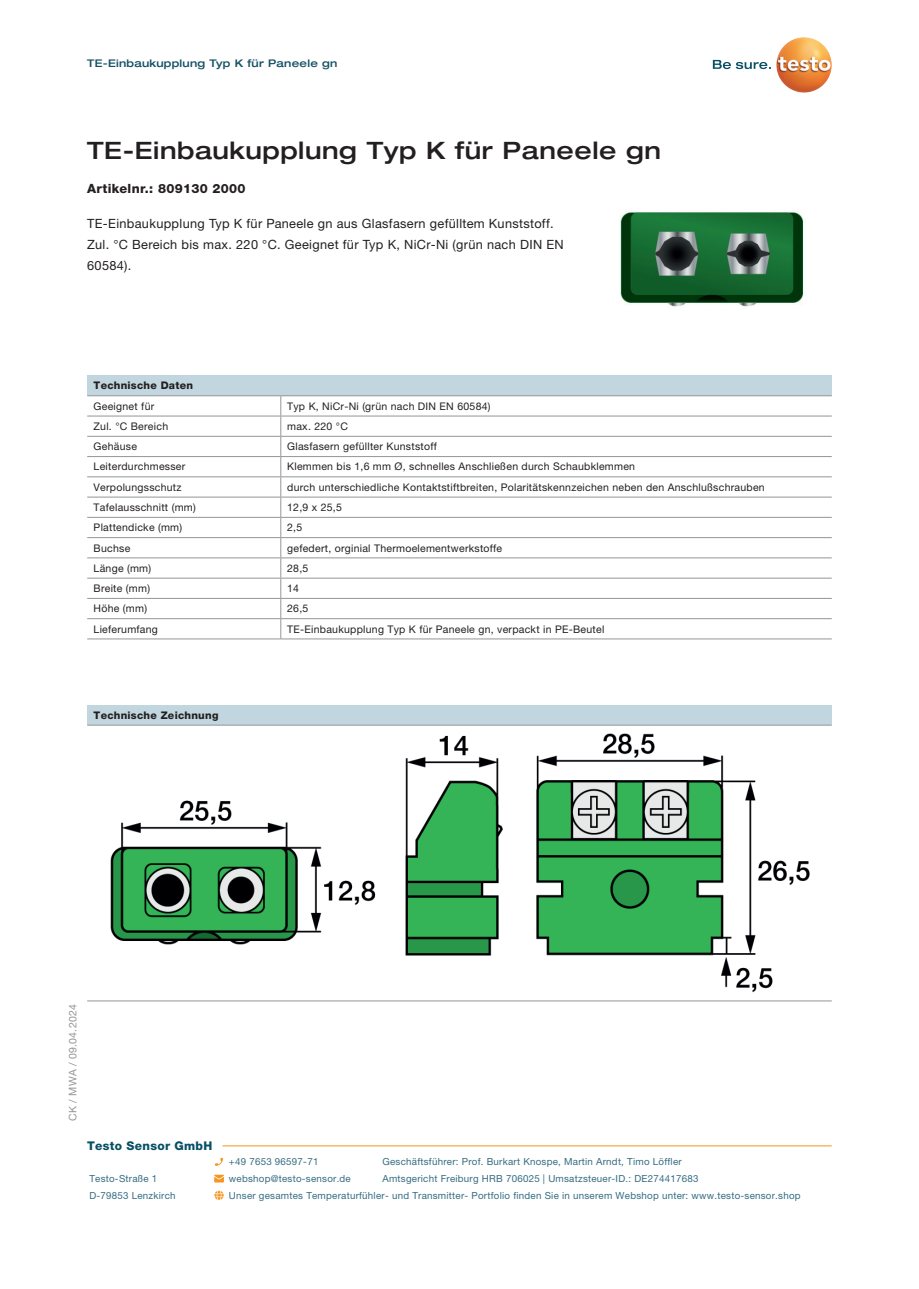
<style>
.page{position:relative;width:919px;height:1289px;background:#fff}
.page>*{position:absolute;margin:0;border:0;box-sizing:border-box;transform-origin:0 0}
.t1{font:500 expanded 24px "Helvetica Neue LTW1 G";letter-spacing:.025em;color:#231f20}
.t2{font:12.75px/21px "Helvetica Neue LTW1 G";letter-spacing:.025em;color:#231f20}
.t3{font:800 12.75px "Helvetica Neue LTW1 G";letter-spacing:.025em;color:#231f20}
.t4{font:800 12px "Helvetica Neue LTW1 G";letter-spacing:.025em;color:#074f64}
.t5{font:10.5px "Helvetica Neue LTW1 G";letter-spacing:.025em;color:#231f20}
.t6{font:800 10.5px "Helvetica Neue LTW1 G";letter-spacing:.025em;color:#231f20}
.t7{font:500 expanded 10.5px "Helvetica Neue LT Com";letter-spacing:.025em;color:#155164}
.t8{font:10.5px "Helvetica Neue LTW1 G";letter-spacing:.025em;color:#939598}
.t9{font:9.75px "Helvetica Neue LTW1 G";letter-spacing:.025em;color:#356c81}
</style>
<div class="page">
<svg style="left:790px;top:37px;width:13px;height:4px"></svg>
<svg style="left:712px;top:60px;width:58px;height:9px"></svg>
<img style="left:620px;top:212px;width:184px;height:95px">
<div style="left:87px;top:375px;width:744px;height:21px;background:#c1d6de"></div>
<svg style="left:87px;top:396px;width:744px;height:19px"></svg>
<svg style="left:87px;top:416px;width:744px;height:222px"></svg>
<hr style="left:87px;top:395px;width:194px;height:1px;background:#939598">
<hr style="left:281px;top:395px;width:550px;height:1px;background:#939598">
<hr style="left:87px;top:415px;width:194px;height:1px;background:#939598">
<hr style="left:281px;top:415px;width:550px;height:1px;background:#939598">
<hr style="left:87px;top:436px;width:194px;height:1px;background:#939598">
<hr style="left:281px;top:436px;width:550px;height:1px;background:#939598">
<hr style="left:87px;top:456px;width:194px;height:1px;background:#939598">
<hr style="left:281px;top:456px;width:550px;height:1px;background:#939598">
<hr style="left:87px;top:476px;width:194px;height:1px;background:#939598">
<hr style="left:281px;top:476px;width:550px;height:1px;background:#939598">
<hr style="left:87px;top:496px;width:194px;height:1px;background:#939598">
<hr style="left:281px;top:496px;width:550px;height:1px;background:#939598">
<hr style="left:87px;top:517px;width:194px;height:1px;background:#939598">
<hr style="left:281px;top:517px;width:550px;height:1px;background:#939598">
<hr style="left:87px;top:537px;width:194px;height:1px;background:#939598">
<hr style="left:281px;top:537px;width:550px;height:1px;background:#939598">
<hr style="left:87px;top:557px;width:194px;height:1px;background:#939598">
<hr style="left:281px;top:557px;width:550px;height:1px;background:#939598">
<hr style="left:87px;top:577px;width:194px;height:1px;background:#939598">
<hr style="left:281px;top:577px;width:550px;height:1px;background:#939598">
<hr style="left:87px;top:598px;width:194px;height:1px;background:#939598">
<hr style="left:281px;top:598px;width:550px;height:1px;background:#939598">
<hr style="left:87px;top:618px;width:194px;height:1px;background:#939598">
<hr style="left:281px;top:618px;width:550px;height:1px;background:#939598">
<svg style="left:280px;top:396px;width:1px;height:242px"></svg>
<hr style="left:87px;top:638px;width:194px;height:1px;background:#939598">
<hr style="left:281px;top:638px;width:550px;height:1px;background:#939598">
<div style="left:87px;top:705px;width:744px;height:20px;background:#c1d6de"></div>
<hr style="left:87px;top:724px;width:744px;height:1px;background:#939598">
<hr style="left:87px;top:1000px;width:744px;height:1px;background:#939598">
<img style="left:110px;top:733px;width:700px;height:260px">
<svg style="left:215px;top:1157px;width:8px;height:8px"></svg>
<svg style="left:214px;top:1174px;width:10px;height:8px"></svg>
<svg style="left:214px;top:1190px;width:10px;height:9px"></svg>
<hr style="left:222px;top:1145px;width:609px;height:1px;background:#f7931d">
<p class="t7" style="left:87px;top:57px;width:252px">TE-Einbaukupplung Typ K für Paneele gn</p>
<h1 class="t1" style="left:87px;top:135px;width:575px">TE-Einbaukupplung Typ K für Paneele gn</h1>
<p class="t3" style="left:87px;top:181px;width:160px">Artikelnr.: 809130 2000</p>
<p class="t2" style="left:87px;top:213px;width:478px">TE-Einbaukupplung Typ K für Paneele gn aus Glasfasern gefülltem Kunststoff.<br>Zul. °C Bereich bis max. 220 °C. Geeignet für Typ K, NiCr-Ni (grün nach DIN EN<br>60584).</p>
<p class="t6" style="left:94px;top:379px;width:101px">Technische Daten</p>
<p class="t5" style="left:94px;top:399px;width:62px">Geeignet für</p>
<p class="t5" style="left:287px;top:399px;width:205px">Typ K, NiCr-Ni (grün nach DIN EN 60584)</p>
<p class="t5" style="left:94px;top:420px;width:76px">Zul. °C Bereich</p>
<p class="t5" style="left:287px;top:420px;width:62px">max. 220 °C</p>
<p class="t5" style="left:94px;top:440px;width:45px">Gehäuse</p>
<p class="t5" style="left:287px;top:440px;width:151px">Glasfasern gefüllter Kunststoff</p>
<p class="t5" style="left:94px;top:460px;width:93px">Leiterdurchmesser</p>
<p class="t5" style="left:287px;top:460px;width:349px">Klemmen bis 1,6 mm Ø, schnelles Anschließen durch Schaubklemmen</p>
<p class="t5" style="left:94px;top:480px;width:89px">Verpolungsschutz</p>
<p class="t5" style="left:287px;top:480px;width:479px">durch unterschiedliche Kontaktstiftbreiten, Polaritätskennzeichen neben den Anschlußschrauben</p>
<p class="t5" style="left:94px;top:501px;width:104px">Tafelausschnitt (mm)</p>
<p class="t5" style="left:287px;top:501px;width:56px">12,9 x 25,5</p>
<p class="t5" style="left:94px;top:521px;width:90px">Plattendicke (mm)</p>
<p class="t5" style="left:287px;top:521px;width:17px">2,5</p>
<p class="t5" style="left:94px;top:541px;width:38px">Buchse</p>
<p class="t5" style="left:287px;top:541px;width:216px">gefedert, orginial Thermoelementwerkstoffe</p>
<p class="t5" style="left:94px;top:561px;width:59px">Länge (mm)</p>
<p class="t5" style="left:287px;top:561px;width:23px">28,5</p>
<p class="t5" style="left:94px;top:582px;width:58px">Breite (mm)</p>
<p class="t5" style="left:287px;top:582px;width:13px">14</p>
<p class="t5" style="left:94px;top:602px;width:55px">Höhe (mm)</p>
<p class="t5" style="left:287px;top:602px;width:23px">26,5</p>
<p class="t5" style="left:94px;top:622px;width:66px">Lieferumfang</p>
<p class="t5" style="left:287px;top:622px;width:319px">TE-Einbaukupplung Typ K für Paneele gn, verpackt in PE-Beutel</p>
<p class="t6" style="left:94px;top:708px;width:126px">Technische Zeichnung</p>
<p class="t8" style="left:66px;top:1120px;width:118px;rotate:-90deg">CK / MWA / 09.04.2024</p>
<p class="t4" style="left:87px;top:1138px;width:127px">Testo Sensor GmbH</p>
<p class="t9" style="left:229px;top:1155px;width:91px">+49 7653 96597-71</p>
<p class="t9" style="left:382px;top:1155px;width:301px">Geschäftsführer: Prof. Burkart Knospe, Martin Arndt, Timo Löffler</p>
<p class="t9" style="left:89px;top:1172px;width:69px">Testo-Straße 1</p>
<p class="t9" style="left:229px;top:1172px;width:123px">webshop@testo-sensor.de</p>
<p class="t9" style="left:382px;top:1172px;width:317px">Amtsgericht Freiburg HRB 706025 | Umsatzsteuer-ID.: DE274417683</p>
<p class="t9" style="left:89px;top:1189px;width:88px">D-79853 Lenzkirch</p>
<p class="t9" style="left:229px;top:1189px;width:573px">Unser gesamtes Temperaturfühler- und Transmitter- Portfolio finden Sie in unserem Webshop unter: www.testo-sensor.shop</p>
</div>
